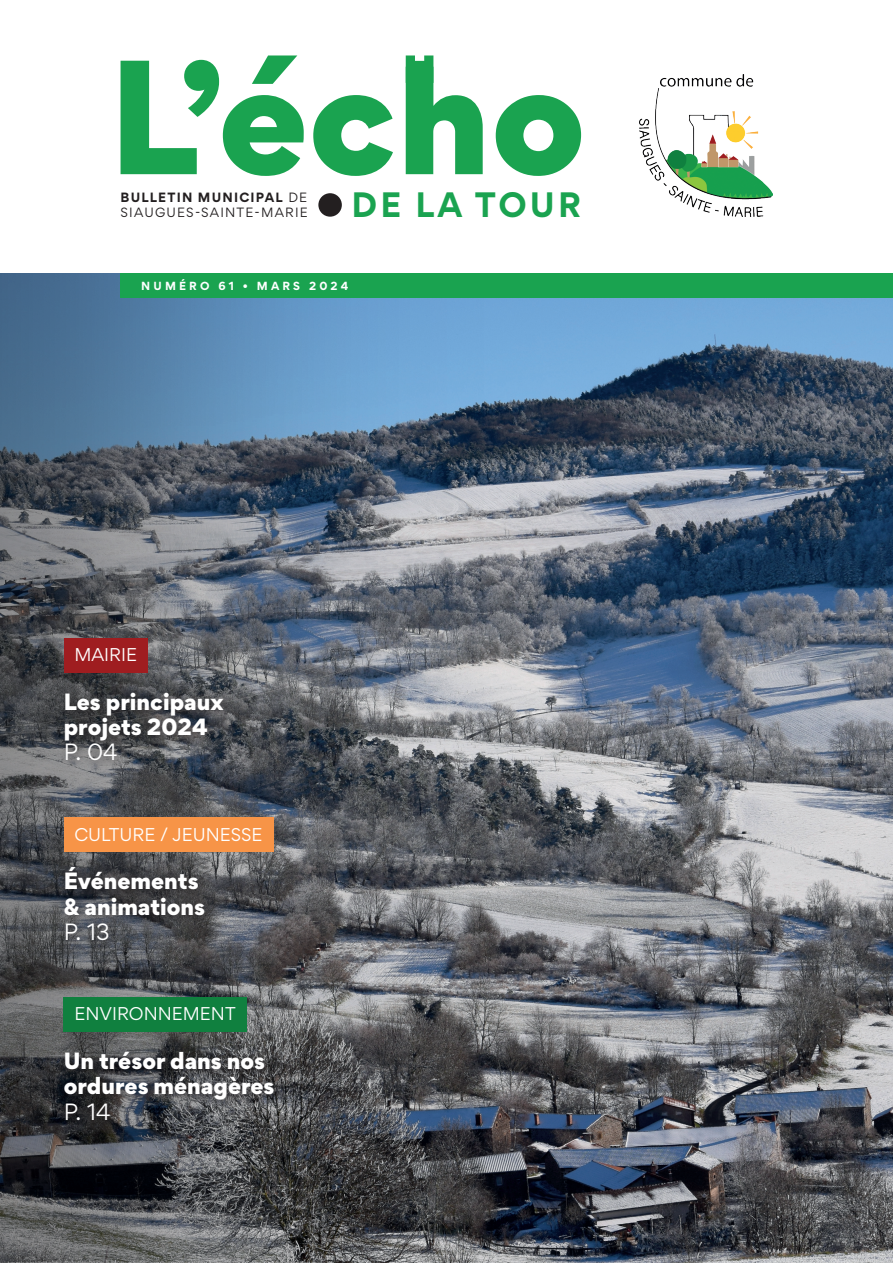
<style>
.page{position:relative;width:893px;height:1263px;background:#fff}
.page>*{position:absolute;margin:0;border:0;box-sizing:border-box;transform-origin:0 0}
.t1{font:700 31.5px "Gordita";letter-spacing:.1em;color:#1aa350}
.t2{font:900 21px/25.2px "Gordita";color:#fff}
.t3{font:21px "Gordita";color:#fff}
.t4{font:16.5px "Gordita";color:#fff}
.t5{font:12px/14.4px "Gordita";letter-spacing:.1em;color:#231f20}
.t6{font:700 10.5px "Gordita";letter-spacing:.3em;color:#fff}
.s1{font-weight:700}
</style>
<div class="page">
<img style="left:0;top:273px;width:893px;height:990px">
<div style="left:121px;top:272px;width:772px;height:26px;background:#1aa350"></div>
<img style="left:639px;top:74px;width:133px;height:143px">
<div style="left:318px;top:193px;width:24px;height:24px;background:#231f20;border-radius:50%"></div>
<svg style="left:121px;top:55px;width:460px;height:121px"></svg>
<svg style="left:406px;top:55px;width:27px;height:28px"></svg>
<div style="left:59px;top:687px;width:176px;height:85px;background:#231f20;opacity:.75"></div>
<div style="left:64px;top:638px;width:84px;height:35px;background:#9f1d20"></div>
<div style="left:59px;top:862px;width:157px;height:89px;background:#231f20;opacity:.75"></div>
<div style="left:64px;top:817px;width:209px;height:35px;background:#f79447"></div>
<div style="left:59px;top:1046px;width:226px;height:84px;background:#231f20;opacity:.75"></div>
<div style="left:64px;top:997px;width:183px;height:35px;background:#10803f"></div>
<p class="t5" style="left:121px;top:190px;width:189px"><span class="s1">BULLETIN MUNICIPAL</span> DE<br>SIAUGUES-SAINTE-MARIE</p>
<h1 class="t1" style="left:351px;top:179px;width:231px">DE LA TOUR</h1>
<p class="t6" style="left:141px;top:277px;width:209px">NUMÉRO 61 • MARS 2024</p>
<p class="t4" style="left:74px;top:642px;width:64px">MAIRIE</p>
<p class="t2" style="left:64px;top:688px;width:161px">Les principaux projets 2024</p>
<p class="t3" style="left:64px;top:737px;width:55px">P. 04</p>
<p class="t4" style="left:74px;top:822px;width:190px">CULTURE / JEUNESSE</p>
<p class="t2" style="left:64px;top:868px;width:143px">Événements &amp; animations</p>
<p class="t3" style="left:64px;top:916px;width:47px">P. 13</p>
<p class="t4" style="left:74px;top:1002px;width:163px">ENVIRONNEMENT</p>
<p class="t2" style="left:64px;top:1047px;width:212px">Un trésor dans nos ordures ménagères</p>
<p class="t3" style="left:64px;top:1096px;width:48px">P. 14</p>
</div>
